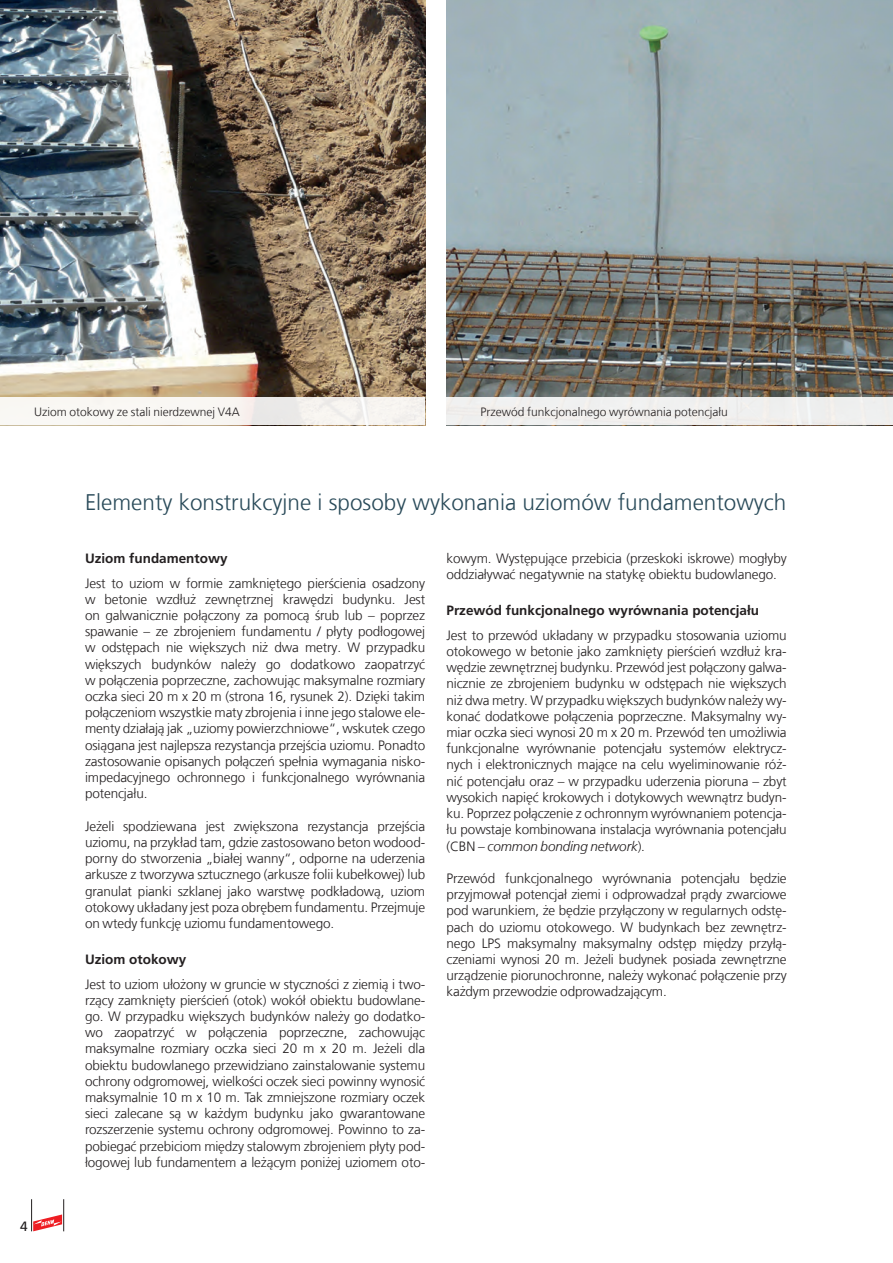
<style>
.page{position:relative;width:893px;height:1263px;background:#fff}
.page>*{position:absolute;margin:0;border:0;box-sizing:border-box;transform-origin:0 0}
.Headline_45_15pt_Ant{font:300 22.5px "Frutiger LT Com";color:#294a59}
.Copy_45_9pt_black{font:300 13.5px/16.2px "Frutiger LT Com";letter-spacing:-.01em;color:#231f20;text-align:justify}
.Copy_45_9_12pt_black{font:300 13.5px/16.2px "Frutiger LT Com";letter-spacing:-.01em;color:#231f20;text-align:justify}
.Copy_45_9_12pt_black-2{font:700 13.5px "Frutiger LT Com";color:#231f20}
.t1{font:13.5px "Frutiger LT Com";color:#231f20}
.Copy_45_9pt_black-2{font:300 12px "Frutiger LT Com";color:#231f20}
.s1{font-style:italic}
</style>
<div class="page">
<svg style="left:33px;top:1214px;width:29px;height:17px"></svg>
<hr style="left:31px;top:1199px;width:1px;height:32px;background:#231f20">
<hr style="left:63px;top:1199px;width:1px;height:32px;background:#231f20">
<img style="left:446px;top:0;width:447px;height:398px">
<img style="left:0;top:0;width:425px;height:398px">
<div style="left:0;top:398px;width:425px;height:27px;background:linear-gradient(to right,#faf9f5,#f2efec)"></div>
<div style="left:446px;top:398px;width:447px;height:27px;background:#f0f0ef"></div>
<p class="Copy_45_9pt_black-2" style="left:34px;top:405px;width:207px">Uziom otokowy ze stali nierdzewnej V4A</p>
<p class="Copy_45_9pt_black-2" style="left:480px;top:405px;width:249px">Przewód funkcjonalnego wyrównania potencjału</p>
<p class="Headline_45_15pt_Ant" style="left:85px;top:489px;width:703px">Elementy konstrukcyjne i sposoby wykonania uziomów fundamentowych</p>
<p class="t1" style="left:20px;top:1218px;width:9px">4</p>
<p class="Copy_45_9_12pt_black-2" style="left:85px;top:550px;width:144px">Uziom fundamentowy</p>
<p class="Copy_45_9pt_black" style="left:85px;top:575px;width:342px">Jest to uziom w formie zamkniętego pierścienia osadzony w betonie wzdłuż zewnętrznej krawędzi budynku. Jest on galwanicznie połączony za pomocą śrub lub – poprzez spawanie – ze zbrojeniem fundamentu / płyty podłogowej w odstępach nie większych niż dwa metry. W przypadku większych budynków należy go dodatkowo zaopatrzyć w połączenia poprzeczne, zachowując maksymalne rozmiary oczka sieci 20 m x 20 m (strona 16, rysunek 2). Dzięki takim połączeniom wszystkie maty zbrojenia i inne jego stalowe ele&shy;menty działają jak „uziomy powierzchniowe“, wskutek czego osiągana jest najlepsza rezystancja przejścia uziomu. Ponadto zastosowanie opisanych połączeń spełnia wymagania nisko&shy;impedacyjnego ochronnego i funkcjonalnego wyrównania potencjału.</p>
<p class="Copy_45_9pt_black" style="left:85px;top:818px;width:342px">Jeżeli spodziewana jest zwiększona rezystancja przejścia uziomu, na przykład tam, gdzie zastosowano beton wodood&shy;porny do stworzenia „białej wanny“, odporne na uderzenia arkusze z tworzywa sztucznego (arkusze folii kubełkowej) lub granulat pianki szklanej jako warstwę podkładową, uziom otokowy układany jest poza obrębem fundamentu. Przejmuje on wtedy funkcję uziomu fundamentowego.</p>
<p class="Copy_45_9_12pt_black-2" style="left:85px;top:951px;width:103px">Uziom otokowy</p>
<p class="Copy_45_9_12pt_black" style="left:85px;top:976px;width:342px">Jest to uziom ułożony w gruncie w styczności z ziemią i two&shy;rzący zamknięty pierścień (otok) wokół obiektu budowlane&shy;go. W przypadku większych budynków należy go dodatko&shy;wo zaopatrzyć w połączenia poprzeczne, zachowując maksymalne rozmiary oczka sieci 20 m x 20 m. Jeżeli dla obiektu budowlanego przewidziano zainstalowanie systemu ochrony odgromowej, wielkości oczek sieci powinny wynosić maksymalnie 10 m x 10 m. Tak zmniejszone rozmiary oczek sieci zalecane są w każdym budynku jako gwarantowane rozszerzenie systemu ochrony odgromowej. Powinno to za&shy;pobiegać przebiciom między stalowym zbrojeniem płyty pod&shy;łogowej lub fundamentem a leżącym poniżej uziomem oto-</p>
<p class="Copy_45_9_12pt_black" style="left:446px;top:550px;width:342px">kowym. Występujące przebicia (przeskoki iskrowe) mogłyby oddziaływać negatywnie na statykę obiektu budowlanego.</p>
<p class="Copy_45_9_12pt_black-2" style="left:446px;top:602px;width:314px">Przewód funkcjonalnego wyrównania potencjału</p>
<p class="Copy_45_9pt_black" style="left:446px;top:627px;width:342px">Jest to przewód układany w przypadku stosowania uziomu otokowego w betonie jako zamknięty pierścień wzdłuż kra&shy;wędzie zewnętrznej budynku. Przewód jest połączony galwa&shy;nicznie ze zbrojeniem budynku w odstępach nie większych niż dwa metry. W przypadku większych budynków należy wy&shy;konać dodatkowe połączenia poprzeczne. Maksymalny wy&shy;miar oczka sieci wynosi 20 m x 20 m. Przewód ten umożliwia funkcjonalne wyrównanie potencjału systemów elektrycz&shy;nych i elektronicznych mające na celu wyeliminowanie róż&shy;nić potencjału oraz – w przypadku uderzenia pioruna – zbyt wysokich napięć krokowych i dotykowych wewnątrz budyn&shy;ku. Poprzez połączenie z ochronnym wyrównaniem potencja&shy;łu powstaje kombinowana instalacja wyrównania potencjału (CBN – <span class="s1">common bonding network</span>).</p>
<p class="Copy_45_9pt_black" style="left:446px;top:870px;width:342px">Przewód funkcjonalnego wyrównania potencjału będzie przyjmował potencjał ziemi i odprowadzał prądy zwarciowe pod warunkiem, że będzie przyłączony w regularnych odstę&shy;pach do uziomu otokowego. W budynkach bez zewnętrz&shy;nego LPS maksymalny maksymalny odstęp między przyłą&shy;czeniami wynosi 20 m. Jeżeli budynek posiada zewnętrzne urządzenie piorunochronne, należy wykonać połączenie przy każdym przewodzie odprowadzającym.</p>
</div>
